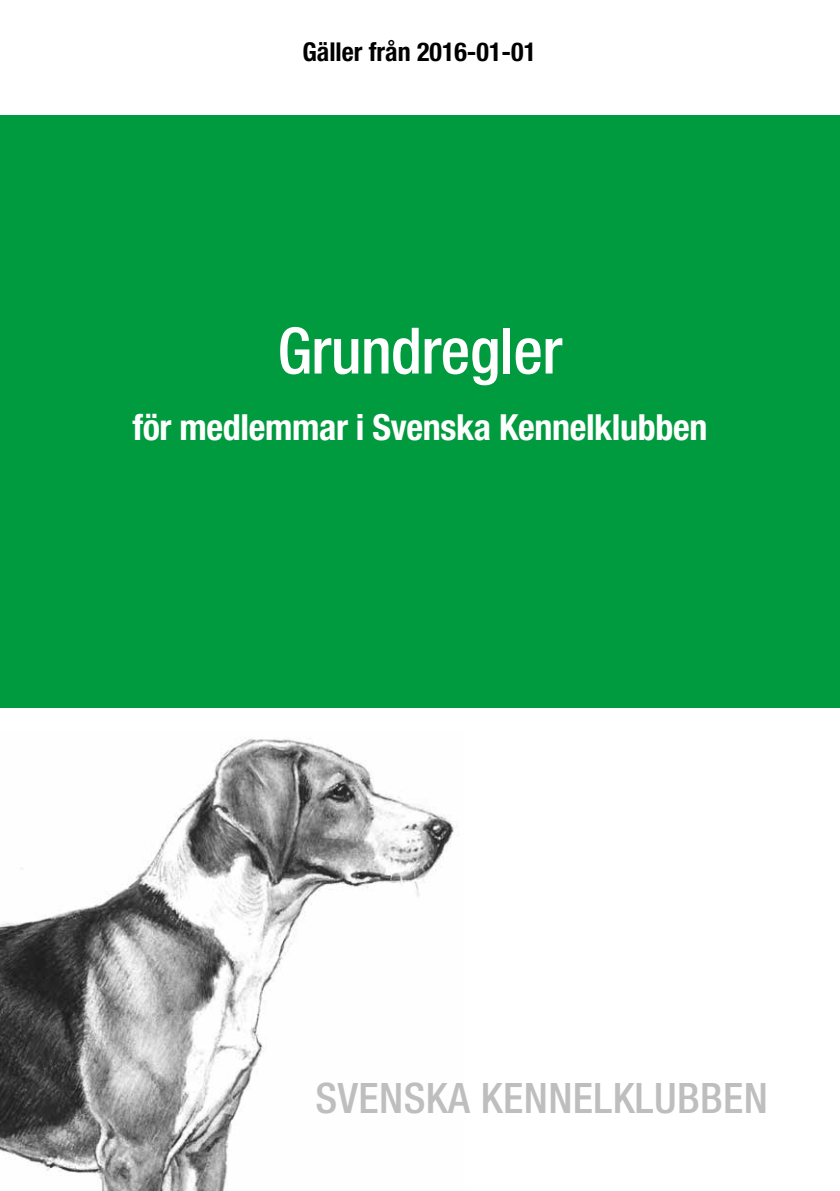
<style>
.page{position:relative;width:840px;height:1191px;background:#fff}
.page>*{position:absolute;margin:0;border:0;box-sizing:border-box;transform-origin:0 0}
.t1{font:500 condensed 64px "Helvetica Neue LT Std";letter-spacing:-.01em;color:#fff}
.t2{font:500 condensed 42px "Helvetica Neue LT Std";letter-spacing:.01em;color:#bebebe}
.t3{font:700 condensed 36px "Helvetica Neue LT Std";letter-spacing:-.01em;color:#fff}
.t4{font:700 condensed 26px "Helvetica Neue LT Std";color:#000}
</style>
<div class="page">
<div style="left:0;top:115px;width:839px;height:592px;background:#009b3e"></div>
<img style="left:0;top:738px;width:454px;height:453px">
<p class="t4" style="left:302px;top:36px;width:235px">Gäller från 2016-01-01</p>
<h1 class="t1" style="left:277px;top:313px;width:286px">Grundregler</h1>
<p class="t3" style="left:132px;top:405px;width:576px">för medlemmar i Svenska Kennelklubben</p>
<p class="t2" style="left:315px;top:1073px;width:453px">SVENSKA KENNELKLUBBEN</p>
</div>
